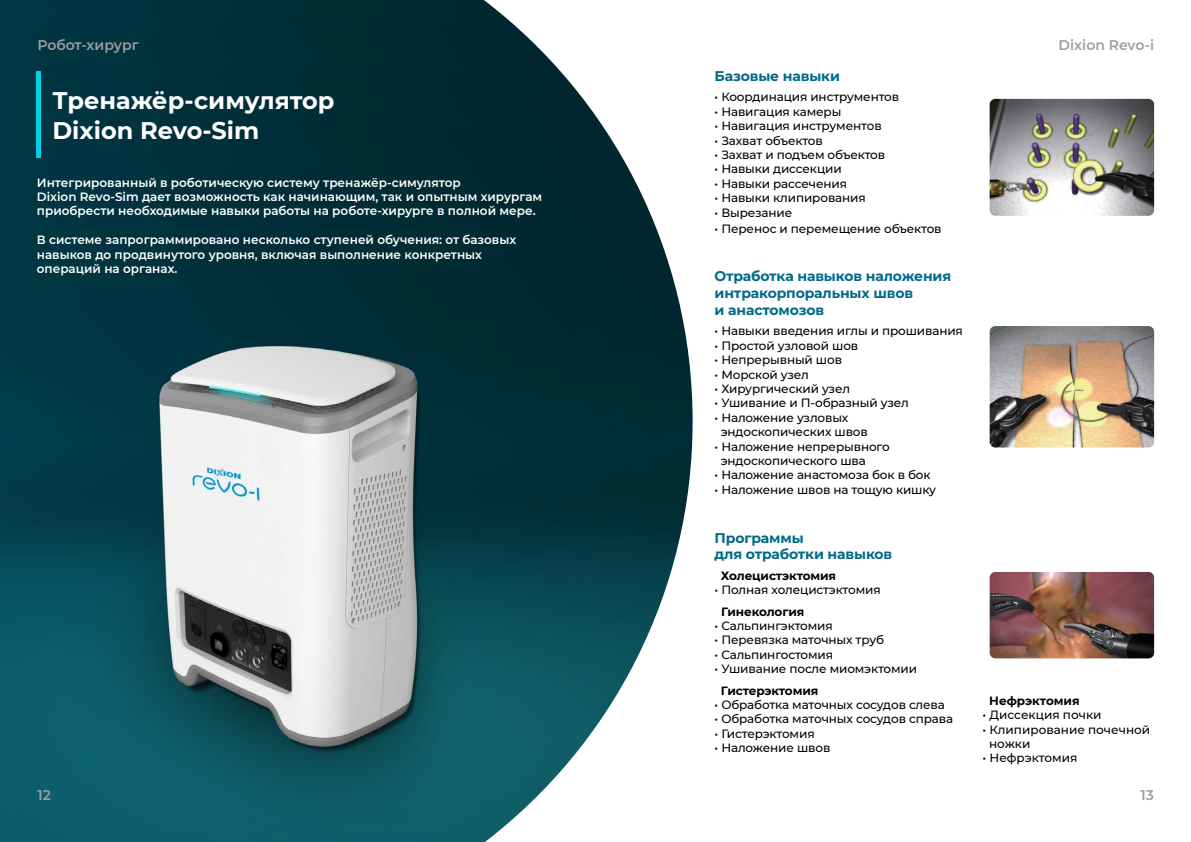
<style>
.page{position:relative;width:1191px;height:842px;background:#fff}
.page>*{position:absolute;margin:0;border:0;box-sizing:border-box;transform-origin:0 0}
.t1{font:700 24px/30px "Montserrat";color:#fff}
.t2{font:700 14px/16.8px "Montserrat";letter-spacing:-.01em;color:#006a89}
.t3{font:600 14px "Montserrat";color:#9e9e9e}
.t4{font:500 12px/14.4px "Montserrat";letter-spacing:-.01em;color:#000}
.t5{font:600 12px/14.4px "Montserrat";color:#fff}
.t6{font:700 12px "Montserrat";letter-spacing:-.01em;color:#000}
</style>
<div class="page">
<img style="left:0;top:0;width:692px;height:842px">
<hr style="left:37px;top:71px;width:4px;height:86px;background:#00d1e8">
<img style="left:989px;top:99px;width:165px;height:117px">
<img style="left:989px;top:326px;width:165px;height:121px">
<img style="left:989px;top:572px;width:165px;height:86px">
<p class="t3" style="left:38px;top:35px;width:103px">Робот-хирург</p>
<p class="t3" style="left:1058px;top:35px;width:97px">Dixion Revo-i</p>
<h1 class="t1" style="left:52px;top:85px;width:283px">Тренажёр-симулятор<br>Dixion Revo-Sim</h1>
<p class="t5" style="left:37px;top:175px;width:507px">Интегрированный в роботическую систему тренажёр-симулятор<br>Dixion Revo-Sim дает возможность как начинающим, так и опытным хирургам приобрести необходимые навыки работы на роботе-хирурге в полной мере.</p>
<p class="t5" style="left:37px;top:232px;width:481px">В системе запрограммировано несколько ступеней обучения: от базовых навыков до продвинутого уровня, включая выполнение конкретных операций на органах.</p>
<p class="t2" style="left:714px;top:67px;width:127px">Базовые навыки</p>
<p class="t4" style="left:714px;top:89px;width:186px">• Координация инструментов</p>
<p class="t4" style="left:714px;top:104px;width:128px">• Навигация камеры</p>
<p class="t4" style="left:714px;top:118px;width:169px">• Навигация инструментов</p>
<p class="t4" style="left:714px;top:133px;width:110px">• Захват объектов</p>
<p class="t4" style="left:714px;top:147px;width:172px">• Захват и подъем объектов</p>
<p class="t4" style="left:714px;top:161px;width:129px">• Навыки диссекции</p>
<p class="t4" style="left:714px;top:176px;width:134px">• Навыки рассечения</p>
<p class="t4" style="left:714px;top:190px;width:153px">• Навыки клипирования</p>
<p class="t4" style="left:714px;top:205px;width:79px">• Вырезание</p>
<p class="t4" style="left:714px;top:221px;width:228px">• Перенос и перемещение объектов</p>
<p class="t2" style="left:714px;top:267px;width:238px">Отработка навыков наложения интракорпоральных швов<br>и анастомозов</p>
<p class="t4" style="left:714px;top:323px;width:250px">• Навыки введения иглы и прошивания</p>
<p class="t4" style="left:714px;top:338px;width:145px">• Простой узловой шов</p>
<p class="t4" style="left:714px;top:352px;width:129px">• Непрерывный шов</p>
<p class="t4" style="left:714px;top:367px;width:96px">• Морской узел</p>
<p class="t4" style="left:714px;top:381px;width:137px">• Хирургический узел</p>
<p class="t4" style="left:714px;top:395px;width:196px">• Ушивание и П-образный узел</p>
<p class="t4" style="left:721px;top:410px;width:149px;text-indent:-6px">• Наложение узловых эндоскопических швов</p>
<p class="t4" style="left:721px;top:439px;width:170px;text-indent:-6px">• Наложение непрерывного эндоскопического шва</p>
<p class="t4" style="left:714px;top:467px;width:217px">• Наложение анастомоза бок в бок</p>
<p class="t4" style="left:714px;top:482px;width:223px">• Наложение швов на тощую кишку</p>
<p class="t2" style="left:714px;top:528px;width:179px">Программы<br>для отработки навыков</p>
<p class="t6" style="left:721px;top:567px;width:117px">Холецистэктомия</p>
<p class="t4" style="left:714px;top:582px;width:168px">• Полная холецистэктомия</p>
<p class="t6" style="left:721px;top:603px;width:85px">Гинекология</p>
<p class="t4" style="left:714px;top:618px;width:120px">• Сальпингэктомия</p>
<p class="t4" style="left:714px;top:632px;width:171px">• Перевязка маточных труб</p>
<p class="t4" style="left:714px;top:647px;width:120px">• Сальпингостомия</p>
<p class="t4" style="left:714px;top:661px;width:204px">• Ушивание после миомэктомии</p>
<p class="t6" style="left:721px;top:682px;width:99px">Гистерэктомия</p>
<p class="t4" style="left:714px;top:697px;width:232px">• Обработка маточных сосудов слева</p>
<p class="t4" style="left:714px;top:711px;width:240px">• Обработка маточных сосудов справа</p>
<p class="t4" style="left:714px;top:726px;width:102px">• Гистерэктомия</p>
<p class="t4" style="left:714px;top:740px;width:117px">• Наложение швов</p>
<p class="t6" style="left:989px;top:692px;width:92px">Нефрэктомия</p>
<p class="t4" style="left:982px;top:707px;width:121px">• Диссекция почки</p>
<p class="t4" style="left:989px;top:722px;width:163px;text-indent:-6px">• Клипирование почечной ножки</p>
<p class="t4" style="left:982px;top:750px;width:96px">• Нефрэктомия</p>
<p class="t3" style="left:38px;top:785px;width:15px">12</p>
<p class="t3" style="left:1140px;top:785px;width:15px">13</p>
</div>
